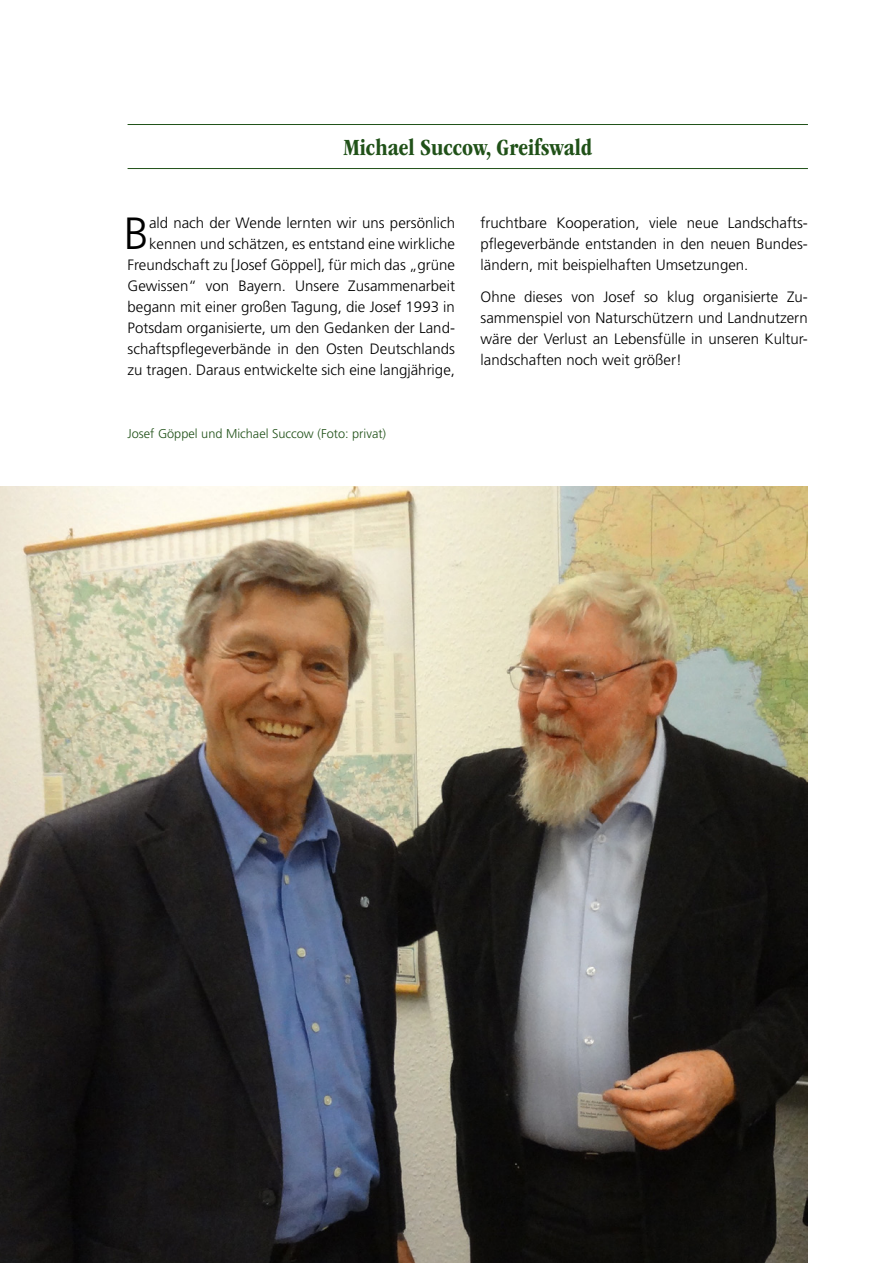
<style>
.page{position:relative;width:893px;height:1263px;background:#fff}
.page>*{position:absolute;margin:0;border:0;box-sizing:border-box;transform-origin:0 0}
.LT_2-Sp_Initial{font:300 45.15px "Frutiger LT Std";color:#000}
.H4_-_Zitat{font:700 condensed 24px "ITC Garamond Std";color:#205118}
.LT_2-Sp_Initial-2{font:300 15px/21px "Frutiger LT Std";color:#000;text-align:right}
.LT_2-Sp{font:300 15px/21px "Frutiger LT Std";color:#000;text-align:justify}
.BU_-_grün_1sp{font:300 12.75px "Frutiger LT Std";color:#205118}
</style>
<div class="page">
<hr style="left:128px;top:124px;width:680px;height:1px;background:#205118">
<hr style="left:128px;top:168px;width:680px;height:1px;background:#205118">
<img style="left:0;top:486px;width:808px;height:777px">
<h1 class="H4_-_Zitat" style="left:343px;top:134px;width:250px">Michael Succow, Greifswald</h1>
<p class="LT_2-Sp_Initial-2" style="left:128px;top:213px;width:329px">ald nach der Wende lernten wir uns persönlich kennen und schätzen, es entstand eine wirkliche Freundschaft zu [Josef Göppel], für mich das „grüne Gewissen“ von Bayern. Unsere Zusammenarbeit begann mit einer großen Tagung, die Josef 1993 in Potsdam organisierte, um den Gedanken der Land&shy;schaftspflegeverbände in den Osten Deutschlands zu tragen. Daraus entwickelte sich eine langjährige,</p>
<p class="LT_2-Sp_Initial-2" style="left:480px;top:213px;width:329px;text-align:justify">fruchtbare Kooperation, viele neue Landschafts&shy;pflegeverbände entstanden in den neuen Bundes&shy;ländern, mit beispielhaften Umsetzungen.</p>
<p class="LT_2-Sp_Initial" style="left:124px;top:208px;width:27px">B</p>
<p class="LT_2-Sp" style="left:480px;top:286px;width:329px">Ohne dieses von Josef so klug organisierte Zu&shy;sammenspiel von Naturschützern und Landnutzern wäre der Verlust an Lebensfülle in unseren Kultur&shy;landschaften noch weit größer!</p>
<p class="BU_-_grün_1sp" style="left:128px;top:427px;width:260px">Josef Göppel und Michael Succow (Foto: privat)</p>
</div>
